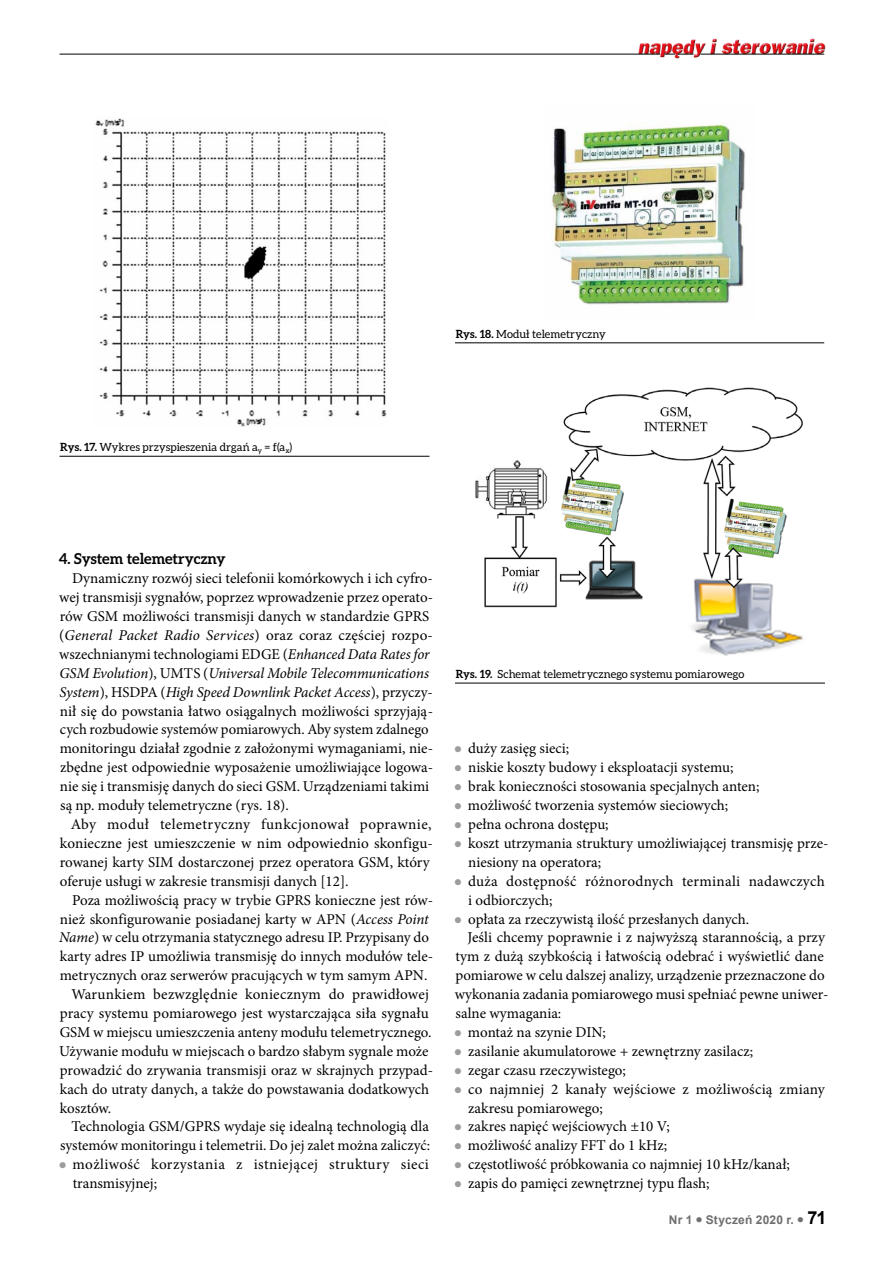
<style>
.page{position:relative;width:893px;height:1263px;background:#fff}
.page>*{position:absolute;margin:0;border:0;box-sizing:border-box;transform-origin:0 0}
.t1{font:15px/18.9px "Minion Pro";color:#000}
.t2{font:15px "Minion Pro";letter-spacing:.03em;color:#000}
.t3{font:15px "Minion Pro";letter-spacing:.02em;color:#000}
.t4{font:700 15px "Aleo";color:#000}
.t5{font:700 12px "Arial";letter-spacing:.015em;color:#706f6f}
.t6{font:11.25px "Aleo";letter-spacing:.005em;color:#000}
.s1{font-weight:700}
.s2{font-style:italic}
.s3{font-size:18px;color:#000}
</style>
<div class="page">
<img style="left:636px;top:38px;width:190px;height:21px">
<hr style="left:60px;top:54px;width:600px;height:1px;background:#000">
<svg style="left:665px;top:54px;width:28px;height:1px"></svg>
<hr style="left:700px;top:54px;width:124px;height:1px;background:#000">
<hr style="left:60px;top:456px;width:369px;height:1px;background:#000">
<img style="left:95px;top:118px;width:292px;height:308px">
<img style="left:551px;top:124px;width:194px;height:181px">
<hr style="left:455px;top:343px;width:369px;height:1px;background:#000">
<hr style="left:455px;top:683px;width:370px;height:1px;background:#000">
<img style="left:475px;top:388px;width:328px;height:268px">
<p class="t6" style="left:456px;top:327px;width:152px"><span class="s1">Rys. 18.</span> Moduł telemetryczny</p>
<p class="t6" style="left:60px;top:441px;width:233px"><span class="s1">Rys. 17.</span> Wykres przyspieszenia drgań a<sub>y</sub> = f(a<sub>x</sub>)</p>
<p class="t4" style="left:59px;top:550px;width:168px">4. System telemetryczny</p>
<p class="t1" style="left:59px;top:569px;width:375px;text-indent:13px">Dynamiczny rozwój sieci telefonii komórkowych i ich cyfro&shy;wej transmisji sygnałów, poprzez wprowadzenie przez operato&shy;rów GSM możliwości transmisji danych w standardzie GPRS (<span class="s2">General Packet Radio Services</span>) oraz coraz częściej rozpo&shy;wszechnianymi technologiami EDGE (<span class="s2">Enhanced Data Rates for GSM Evolution</span>), UMTS (<span class="s2">Universal Mobile Telecommunications System</span>), HSDPA (<span class="s2">High Speed Downlink Packet Access</span>), przyczy&shy;nił się do powstania łatwo osiągalnych możliwości sprzyjają&shy;cych rozbudowie systemów pomiarowych. Aby system zdalnego monitoringu działał zgodnie z założonymi wymaganiami, nie&shy;zbędne jest odpowiednie wyposażenie umożliwiające logowa&shy;nie się i transmisję danych do sieci GSM. Urządzeniami takimi są np. moduły telemetryczne (rys. 18).</p>
<p class="t1" style="left:60px;top:815px;width:375px;text-indent:11px">Aby moduł telemetryczny funkcjonował poprawnie, konieczne jest umieszczenie w nim odpowiednio skonfigu&shy;rowanej karty SIM dostarczonej przez operatora GSM, który oferuje usługi w zakresie transmisji danych [12].</p>
<p class="t1" style="left:72px;top:890px;width:362px">Poza możliwością pracy w trybie GPRS konieczne jest rów-</p>
<p class="t1" style="left:60px;top:909px;width:370px">nież skonfigurowanie posiadanej karty w APN (<span class="s2">Access Point</span></p>
<p class="t1" style="left:59px;top:928px;width:371px"><span class="s2">Name</span>) w celu otrzymania statycznego adresu IP. Przypisany do</p>
<p class="t1" style="left:60px;top:947px;width:375px">karty adres IP umożliwia transmisję do innych modułów tele-</p>
<p class="t1" style="left:60px;top:966px;width:369px">metrycznych oraz serwerów pracujących w tym samym APN.</p>
<p class="t1" style="left:71px;top:985px;width:359px">Warunkiem bezwzględnie koniecznym do prawidłowej</p>
<p class="t1" style="left:60px;top:1004px;width:370px">pracy systemu pomiarowego jest wystarczająca siła sygnału</p>
<p class="t1" style="left:60px;top:1023px;width:373px">GSM w miejscu umieszczenia anteny modułu telemetrycznego.</p>
<p class="t1" style="left:59px;top:1042px;width:371px">Używanie modułu w miejscach o bardzo słabym sygnale może</p>
<p class="t1" style="left:60px;top:1060px;width:375px">prowadzić do zrywania transmisji oraz w skrajnych przypad-</p>
<p class="t1" style="left:60px;top:1079px;width:371px">kach do utraty danych, a także do powstawania dodatkowych</p>
<p class="t1" style="left:60px;top:1098px;width:53px">kosztów.</p>
<p class="t1" style="left:72px;top:1117px;width:359px">Technologia GSM/GPRS wydaje się idealną technologią dla</p>
<p class="t1" style="left:60px;top:1136px;width:372px">systemów monitoringu i telemetrii. Do jej zalet można zaliczyć:</p>
<p class="t2" style="left:73px;top:1154px;width:358px">możliwość korzystania z istniejącej struktury sieci</p>
<p class="t1" style="left:73px;top:1174px;width:86px">transmisyjnej;</p>
<p class="t6" style="left:456px;top:667px;width:290px"><span class="s1">Rys. 19.</span> Schemat telemetrycznego systemu pomiarowego</p>
<p class="t1" style="left:468px;top:739px;width:103px">duży zasięg sieci;</p>
<p class="t1" style="left:468px;top:758px;width:267px">niskie koszty budowy i eksploatacji systemu;</p>
<p class="t1" style="left:468px;top:777px;width:293px">brak konieczności stosowania specjalnych anten;</p>
<p class="t1" style="left:468px;top:796px;width:262px">możliwość tworzenia systemów sieciowych;</p>
<p class="t1" style="left:468px;top:815px;width:142px">pełna ochrona dostępu;</p>
<p class="t1" style="left:468px;top:834px;width:362px">koszt utrzymania struktury umożliwiającej transmisję prze-</p>
<p class="t1" style="left:468px;top:853px;width:135px">niesiony na operatora;</p>
<p class="t3" style="left:468px;top:871px;width:358px">duża dostępność różnorodnych terminali nadawczych</p>
<p class="t1" style="left:468px;top:890px;width:86px">i odbiorczych;</p>
<p class="t1" style="left:468px;top:909px;width:282px">opłata za rzeczywistą ilość przesłanych danych.</p>
<p class="t1" style="left:467px;top:928px;width:359px">Jeśli chcemy poprawnie i z najwyższą starannością, a przy</p>
<p class="t1" style="left:455px;top:947px;width:370px">tym z dużą szybkością i łatwością odebrać i wyświetlić dane</p>
<p class="t1" style="left:455px;top:966px;width:371px">pomiarowe w celu dalszej analizy, urządzenie przeznaczone do</p>
<p class="t1" style="left:455px;top:985px;width:375px">wykonania zadania pomiarowego musi spełniać pewne uniwer-</p>
<p class="t1" style="left:456px;top:1004px;width:107px">salne wymagania:</p>
<p class="t1" style="left:468px;top:1023px;width:140px">montaż na szynie DIN;</p>
<p class="t1" style="left:468px;top:1042px;width:286px">zasilanie akumulatorowe + zewnętrzny zasilacz;</p>
<p class="t1" style="left:468px;top:1060px;width:159px">zegar czasu rzeczywistego;</p>
<p class="t1" style="left:468px;top:1079px;width:358px">co najmniej 2 kanały wejściowe z możliwością zmiany</p>
<p class="t1" style="left:468px;top:1098px;width:136px">zakresu pomiarowego;</p>
<p class="t1" style="left:468px;top:1117px;width:203px">zakres napięć wejściowych ±10 V;</p>
<p class="t1" style="left:468px;top:1136px;width:201px">możliwość analizy FFT do 1 kHz;</p>
<p class="t1" style="left:468px;top:1155px;width:323px">częstotliwość próbkowania co najmniej 10 kHz/kanał;</p>
<p class="t1" style="left:468px;top:1174px;width:243px">zapis do pamięci zewnętrznej typu flash;</p>
<p class="t5" style="left:669px;top:1212px;width:159px">Nr 1 ● Styczeń 2020 r. ● <span class="s3">71</span></p>
</div>
